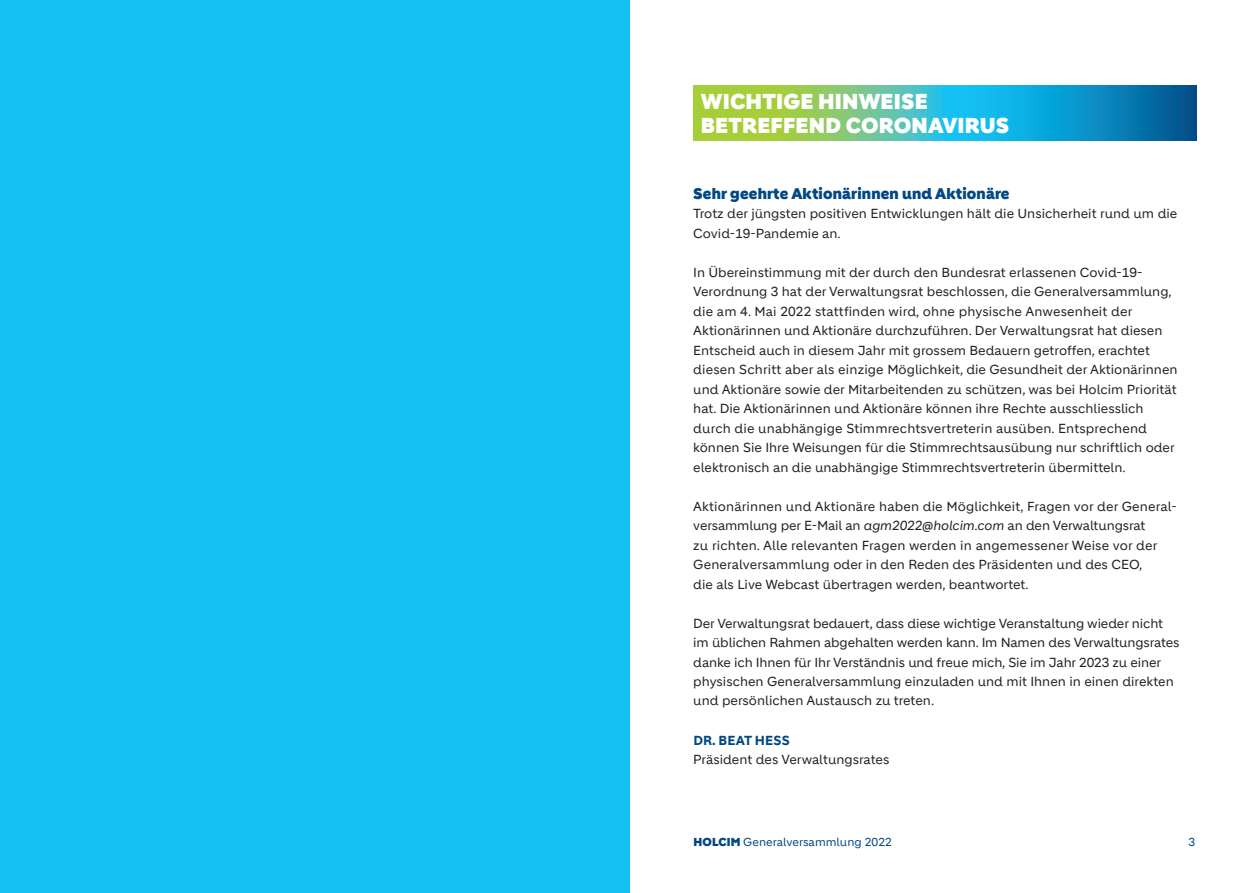
<style>
.page{position:relative;width:1259px;height:893px;background:#fff}
.page>*{position:absolute;margin:0;border:0;box-sizing:border-box;transform-origin:0 0}
.t1{font:900 21px/24px "Holcim Headline";letter-spacing:.01em;color:#fff}
.t2{font:900 15px "Holcim Headline";letter-spacing:.01em;color:#004884}
.t3{font:12.75px/19.5px "Holcim";color:#231f20}
.t4{font:700 12.75px "Holcim";letter-spacing:.01em;color:#004884}
.t5{font:11.25px "Holcim";color:#004884}
.s1{font-style:italic}
.s2{font-family:"Holcim Headline";font-weight:900}
</style>
<div class="page">
<svg style="left:693px;top:85px;width:503px;height:55px;background:#47ae9d"></svg>
<div style="left:0;top:0;width:629px;height:893px;background:#15c0f2"></div>
<h1 class="t1" style="left:701px;top:90px;width:310px">WICHTIGE HINWEISE<br>BETREFFEND CORONAVIRUS</h1>
<p class="t2" style="left:693px;top:184px;width:318px">Sehr geehrte Aktionärinnen und Aktionäre</p>
<p class="t3" style="left:693px;top:204px;width:485px">Trotz der jüngsten positiven Entwicklungen hält die Unsicherheit rund um die<br>Covid-19-Pandemie an.</p>
<p class="t3" style="left:693px;top:262px;width:486px">In Übereinstimmung mit der durch den Bundesrat erlassenen Covid-19- Verordnung 3 hat der Verwaltungsrat beschlossen, die Generalversammlung, die am 4. Mai 2022 stattfinden wird, ohne physische Anwesenheit der Aktionärinnen und Aktionäre durchzuführen. Der Verwaltungsrat hat diesen Entscheid auch in diesem Jahr mit grossem Bedauern getroffen, erachtet diesen Schritt aber als einzige Möglichkeit, die Gesundheit der Aktionärinnen und Aktionäre sowie der Mitarbeitenden zu schützen, was bei Holcim Priorität hat. Die Aktionärinnen und Aktionäre können ihre Rechte ausschliesslich durch die unabhängige Stimmrechtsvertreterin ausüben. Entsprechend können Sie Ihre Weisungen für die Stimmrechtsausübung nur schriftlich oder elektronisch an die unabhängige Stimmrechtsvertreterin übermitteln.</p>
<p class="t3" style="left:693px;top:496px;width:485px">Aktionärinnen und Aktionäre haben die Möglichkeit, Fragen vor der General&shy;versammlung per E-Mail an <span class="s1">agm2022@holcim.com</span> an den Verwaltungsrat<br>zu richten. Alle relevanten Fragen werden in angemessener Weise vor der Generalversammlung oder in den Reden des Präsidenten und des CEO,<br>die als Live Webcast übertragen werden, beantwortet.</p>
<p class="t3" style="left:693px;top:613px;width:488px">Der Verwaltungsrat bedauert, dass diese wichtige Veranstaltung wieder nicht im üblichen Rahmen abgehalten werden kann. Im Namen des Verwaltungsrates danke ich Ihnen für Ihr Verständnis und freue mich, Sie im Jahr 2023 zu einer physischen Generalversammlung einzuladen und mit Ihnen in einen direkten und persönlichen Austausch zu treten.</p>
<p class="t4" style="left:693px;top:732px;width:98px">DR. BEAT HESS</p>
<p class="t3" style="left:693px;top:750px;width:198px">Präsident des Verwaltungsrates</p>
<p class="t5" style="left:693px;top:836px;width:200px"><span class="s2">HOLCIM</span> Generalversammlung 2022</p>
<p class="t5" style="left:1188px;top:836px;width:8px">3</p>
</div>
